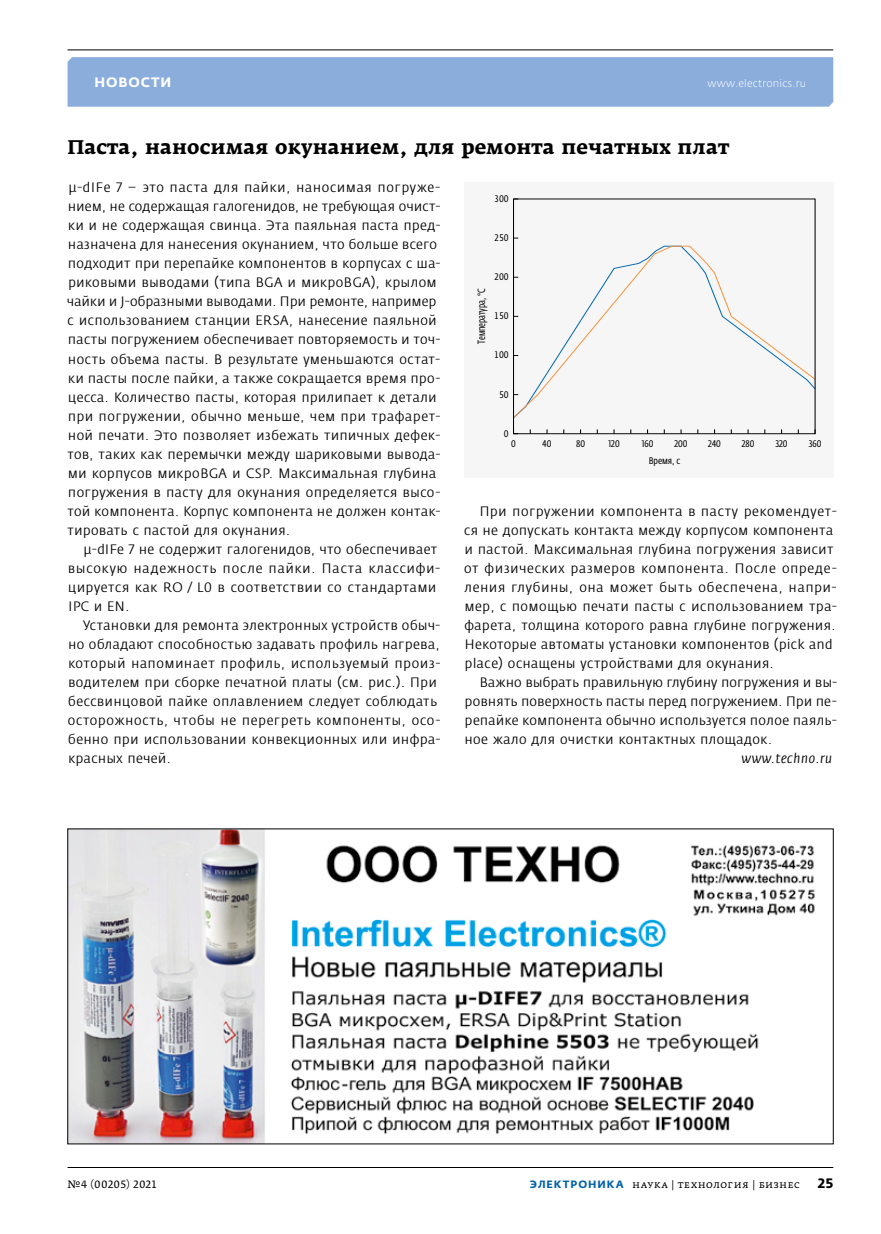
<style>
.page{position:relative;width:881px;height:1234px;background:#fff}
.page>*{position:absolute;margin:0;border:0;box-sizing:border-box;transform-origin:0 0}
.t1{font:700 19.5px "Fedra Serif A Pro";letter-spacing:.005em;color:#000}
.t2{font:300 13.5px/19px "Fedra Sans Cond Pro";letter-spacing:.035em;color:#000;scale:1.32 1}
.t3{font:italic 300 13.5px "Fedra Sans Cond Pro";letter-spacing:.04em;color:#000;scale:1.32 1}
.t4{font:700 13.5px "Fedra Sans Alt Pro";letter-spacing:.065em;color:#fff}
.t5{font:700 13.5px "Fedra Sans Pro";color:#000}
.t6{font:10.5px "Fedra Serif A Pro";letter-spacing:.03em;color:#000}
.t7{font:300 10.5px "Fedra Sans Pro";letter-spacing:.015em;color:#fff}
.t8{font:10.35px "Fedra Sans Cond Pro";color:#000;scale:.91 1}
.t9{font:9.45px "Fedra Sans Cond Pro";color:#000;scale:1.09 1}
.s1{font-family:"Fedra Sans Alt Pro";font-weight:700;color:#0061a7}
</style>
<div class="page">
<div style="left:67px;top:57px;width:765px;height:50px;background:#8baddc"></div>
<hr style="left:67px;top:49px;width:765px;height:1px;background:#000">
<hr style="left:68px;top:1166px;width:764px;height:1px;background:#000">
<div style="left:464px;top:183px;width:368px;height:294px;background:#f6f6f6"></div>
<svg style="left:515px;top:245px;width:300px;height:173px"></svg>
<img style="left:70px;top:830px;width:745px;height:311px">
<p class="t4" style="left:95px;top:74px;width:78px">НОВОСТИ</p>
<p class="t7" style="left:707px;top:77px;width:100px">www.electronics.ru</p>
<h1 class="t1" style="left:67px;top:135px;width:663px">Паста, наносимая окунанием, для ремонта печатных плат</h1>
<p class="t2" style="left:67px;top:178px;width:284px">µ-dIFe 7 – это паста для пайки, наносимая погруже&shy;нием, не содержащая галогенидов, не требующая очист&shy;ки и не содержащая свинца. Эта паяльная паста пред&shy;назначена для нанесения окунанием, что больше всего подходит при перепайке компонентов в корпусах с ша&shy;риковыми выводами (типа BGA и микроBGA), крылом чайки и J-образными выводами. При ремонте, например с использованием станции ERSA, нанесение паяльной пасты погружением обеспечивает повторяемость и точ&shy;ность объема пасты. В результате уменьшаются остат&shy;ки пасты после пайки, а также сокращается время про&shy;цесса. Количество пасты, которая прилипает к детали при погружении, обычно меньше, чем при трафарет&shy;ной печати. Это позволяет избежать типичных дефек&shy;тов, таких как перемычки между шариковыми вывода&shy;ми корпусов микроBGA и CSP. Максимальная глубина погружения в пасту для окунания определяется высо&shy;той компонента. Корпус компонента не должен контак&shy;тировать с пастой для окунания.</p>
<p class="t2" style="left:68px;top:540px;width:283px;text-indent:15px">µ-dIFe 7 не содержит галогенидов, что обеспечивает высокую надежность после пайки. Паста классифи&shy;цируется как RO / L0 в соответствии со стандартами IPC и EN.</p>
<p class="t2" style="left:68px;top:616px;width:284px;text-indent:15px">Установки для ремонта электронных устройств обыч&shy;но обладают способностью задавать профиль нагрева, который напоминает профиль, используемый произ&shy;водителем при сборке печатной платы (см. рис.). При бессвинцовой пайке оплавлением следует соблюдать осторожность, чтобы не перегреть компоненты, осо&shy;бенно при использовании конвекционных или инфра&shy;красных печей.</p>
<p class="t9" style="left:494px;top:193px;width:15px">300</p>
<p class="t9" style="left:494px;top:232px;width:15px">250</p>
<p class="t9" style="left:494px;top:271px;width:15px">200</p>
<p class="t8" style="left:475px;top:344px;width:62px;rotate:-90deg">Температура, °C</p>
<p class="t9" style="left:494px;top:310px;width:15px">150</p>
<p class="t9" style="left:494px;top:349px;width:15px">100</p>
<p class="t9" style="left:499px;top:388px;width:10px">50</p>
<p class="t9" style="left:503px;top:427px;width:6px">0</p>
<p class="t9" style="left:511px;top:437px;width:6px">0</p>
<p class="t9" style="left:542px;top:437px;width:10px">40</p>
<p class="t9" style="left:576px;top:437px;width:10px">80</p>
<p class="t9" style="left:608px;top:437px;width:12px">120</p>
<p class="t9" style="left:641px;top:437px;width:12px">160</p>
<p class="t9" style="left:674px;top:437px;width:13px">200</p>
<p class="t9" style="left:708px;top:437px;width:13px">240</p>
<p class="t9" style="left:741px;top:437px;width:13px">280</p>
<p class="t9" style="left:775px;top:437px;width:13px">320</p>
<p class="t9" style="left:808px;top:437px;width:13px">360</p>
<p class="t9" style="left:648px;top:455px;width:30px">Время, с</p>
<p class="t2" style="left:464px;top:501px;width:284px;text-indent:16px">При погружении компонента в пасту рекомендует&shy;ся не допускать контакта между корпусом компонента и пастой. Максимальная глубина погружения зависит от физических размеров компонента. После опреде&shy;ления глубины, она может быть обеспечена, напри&shy;мер, с помощью печати пасты с использованием тра&shy;фарета, толщина которого равна глубине погружения.<br>Некоторые автоматы установки компонентов (pick and place) оснащены устройствами для окунания.</p>
<p class="t2" style="left:464px;top:673px;width:283px;text-align:justify;text-indent:15px">Важно выбрать правильную глубину погружения и вы&shy;ровнять поверхность пасты перед погружением. При пе&shy;репайке компонента обычно используется полое паяль&shy;ное жало для очистки контактных площадок.</p>
<p class="t3" style="left:741px;top:750px;width:70px">www.techno.ru</p>
<p class="t6" style="left:67px;top:1177px;width:90px">№4 (00205) 2021</p>
<p class="t6" style="left:529px;top:1177px;width:272px"><span class="s1">ЭЛЕКТРОНИКА</span> наука | технология | бизнес</p>
<p class="t5" style="left:817px;top:1174px;width:17px">25</p>
</div>
